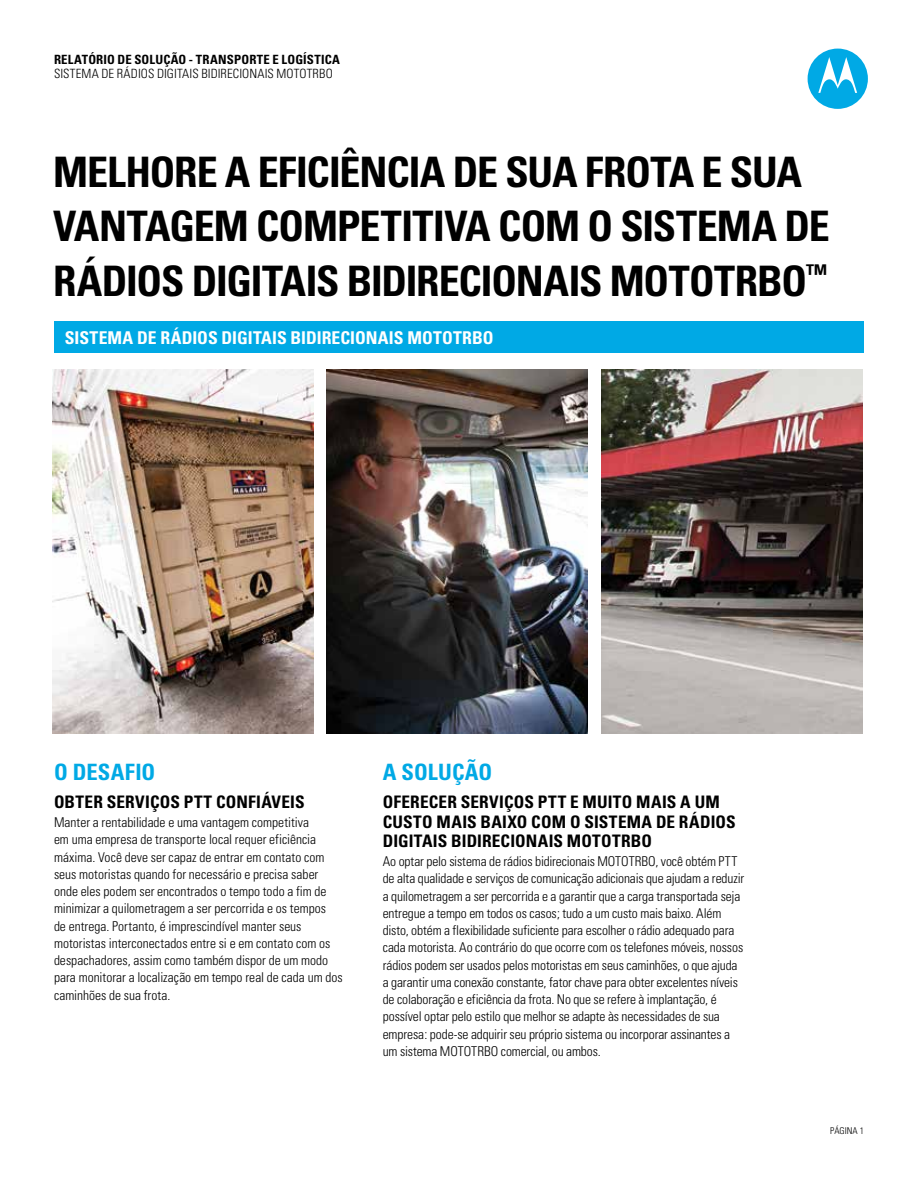
<style>
.page{position:relative;width:918px;height:1188px;background:#fff}
.page>*{position:absolute;margin:0;border:0;box-sizing:border-box;transform-origin:0 0}
.t1{font:700 condensed 42px/54px "Univers";letter-spacing:-.025em;color:#000}
.t2{font:700 condensed 22.5px "Univers";letter-spacing:.005em;color:#00a9e5}
.t3{font:700 condensed 17.7px "Univers";color:#fff}
.t4{font:700 condensed 17.25px/19.5px "Univers";letter-spacing:.01em;color:#000}
.t5{font:300 condensed 13.5px/17.2px "Univers";letter-spacing:-.005em;color:#000}
.t6{font:300 condensed 12.75px "Univers";letter-spacing:.005em;color:#000}
.t7{font:700 condensed 12.75px "Univers";letter-spacing:.015em;color:#000}
.t8{font:300 condensed 9.3px "Univers";color:#000}
</style>
<div class="page">
<img style="left:326px;top:370px;width:261px;height:364px">
<div style="left:808px;top:49px;width:60px;height:60px;background:#00a9e5;border-radius:50%"></div>
<svg style="left:818px;top:57px;width:39px;height:36px"></svg>
<div style="left:54px;top:321px;width:810px;height:31px;background:#00a9e5"></div>
<img style="left:53px;top:369px;width:261px;height:364px">
<img style="left:602px;top:370px;width:261px;height:364px">
<p class="t7" style="left:54px;top:52px;width:287px">RELATÓRIO DE SOLUÇÃO - TRANSPORTE E LOGÍSTICA</p>
<p class="t6" style="left:54px;top:66px;width:280px">SISTEMA DE RÁDIOS DIGITAIS BIDIRECIONAIS MOTOTRBO</p>
<h1 class="t1" style="left:53px;top:145px;width:778px">MELHORE A EFICIÊNCIA DE SUA FROTA E SUA<br>VANTAGEM COMPETITIVA COM O SISTEMA DE<br>RÁDIOS DIGITAIS BIDIRECIONAIS MOTOTRBO<sup>™</sup></h1>
<h3 class="t3" style="left:65px;top:327px;width:430px">SISTEMA DE RÁDIOS DIGITAIS BIDIRECIONAIS MOTOTRBO</h3>
<h2 class="t2" style="left:54px;top:759px;width:103px">O DESAFIO</h2>
<p class="t4" style="left:54px;top:792px;width:252px">OBTER SERVIÇOS PTT CONFIÁVEIS</p>
<p class="t5" style="left:54px;top:814px;width:290px">Manter a rentabilidade e uma vantagem competitiva<br>em uma empresa de transporte local requer eficiência máxima. Você deve ser capaz de entrar em contato com seus motoristas quando for necessário e precisa saber onde eles podem ser encontrados o tempo todo a fim de minimizar a quilometragem a ser percorrida e os tempos<br>de entrega. Portanto, é imprescindível manter seus motoristas interconectados entre si e em contato com os despachadores, assim como também dispor de um modo para monitorar a localização em tempo real de cada um dos caminhões de sua frota.</p>
<h2 class="t2" style="left:383px;top:759px;width:111px">A SOLUÇÃO</h2>
<p class="t4" style="left:383px;top:792px;width:355px">OFERECER SERVIÇOS PTT E MUITO MAIS A UM<br>CUSTO MAIS BAIXO COM O SISTEMA DE RÁDIOS<br>DIGITAIS BIDIRECIONAIS MOTOTRBO</p>
<p class="t5" style="left:383px;top:853px;width:363px">Ao optar pelo sistema de rádios bidirecionais MOTOTRBO, você obtém PTT de alta qualidade e serviços de comunicação adicionais que ajudam a reduzir a quilometragem a ser percorrida e a garantir que a carga transportada seja entregue a tempo em todos os casos; tudo a um custo mais baixo. Além disto, obtém a flexibilidade suficiente para escolher o rádio adequado para cada motorista. Ao contrário do que ocorre com os telefones móveis, nossos rádios podem ser usados pelos motoristas em seus caminhões, o que ajuda a garantir uma conexão constante, fator chave para obter excelentes níveis de colaboração e eficiência da frota. No que se refere à implantação, é possível optar pelo estilo que melhor se adapte às necessidades de sua empresa: pode-se adquirir seu próprio sistema ou incorporar assinantes a um sistema MOTOTRBO comercial, ou ambos.</p>
<p class="t8" style="left:830px;top:1125px;width:35px">PÁGINA 1</p>
</div>
